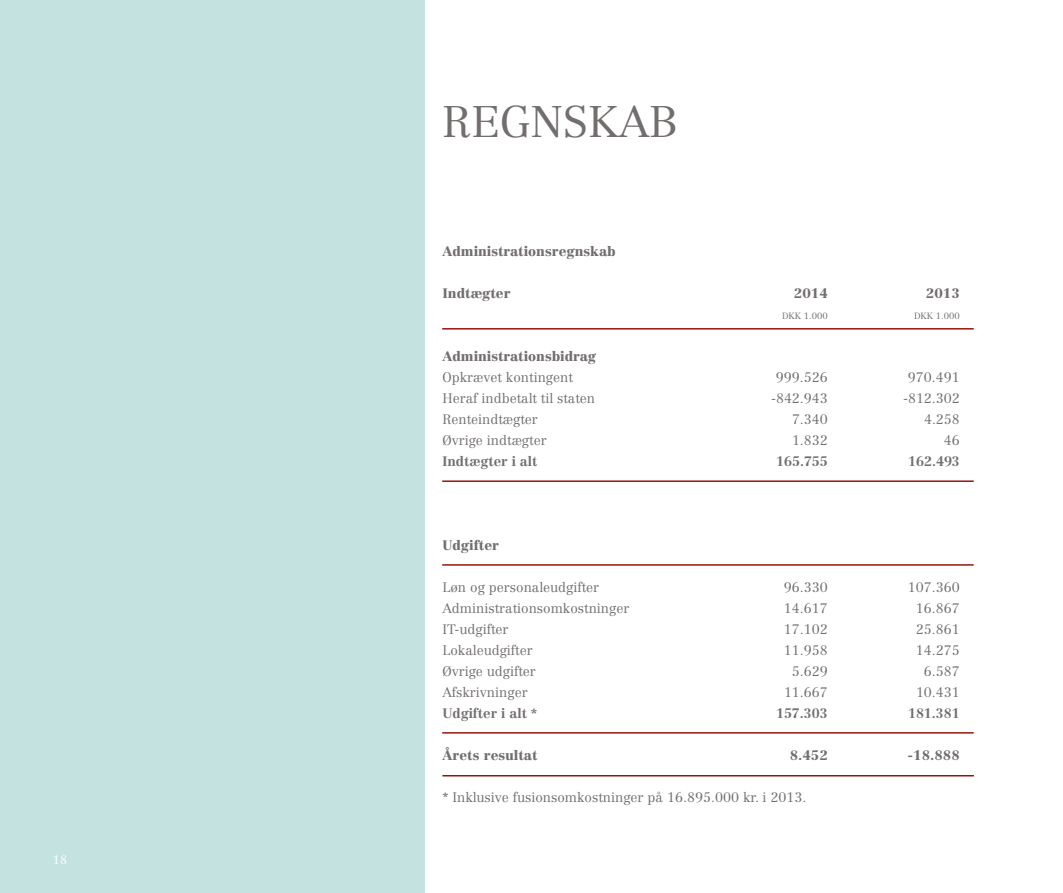
<style>
.page{position:relative;width:1063px;height:893px;background:#fff}
.page>*{position:absolute;margin:0;border:0;box-sizing:border-box;transform-origin:0 0}
.t1{font:300 43.5px "Centennial LT Std";color:#736e6e}
.t2{font:300 13.5px "Centennial LT Std";color:#736e6e}
.t3{font:900 13.5px "Centennial LT Std";color:#736e6e}
.t4{font:700 13.5px "Centennial LT Std";color:#736e6e}
.t5{font:300 12px "Centennial LT Std";color:#fff}
.t6{font:300 9px "Centennial LT Std";color:#736e6e}
</style>
<div class="page">
<div style="left:0;top:0;width:425px;height:893px;background:#c4e3e0"></div>
<hr style="left:442px;top:328px;width:532px;height:2px;background:#94150d">
<hr style="left:442px;top:480px;width:532px;height:2px;background:#94150d">
<hr style="left:442px;top:775px;width:532px;height:1px;background:#94150d">
<hr style="left:442px;top:732px;width:532px;height:2px;background:#94150d">
<hr style="left:442px;top:564px;width:532px;height:2px;background:#94150d">
<p class="t5" style="left:53px;top:852px;width:16px">18</p>
<h1 class="t1" style="left:442px;top:95px;width:238px">REGNSKAB</h1>
<p class="t3" style="left:442px;top:242px;width:175px">Administrationsregnskab</p>
<p class="t3" style="left:442px;top:284px;width:70px">Indtægter</p>
<p class="t3" style="left:794px;top:284px;width:36px">2014</p>
<p class="t3" style="left:926px;top:284px;width:36px">2013</p>
<p class="t6" style="left:782px;top:310px;width:47px">DKK 1.000</p>
<p class="t6" style="left:914px;top:310px;width:47px">DKK 1.000</p>
<p class="t3" style="left:442px;top:347px;width:155px">Administrationsbidrag</p>
<p class="t2" style="left:442px;top:369px;width:132px">Opkrævet kontingent</p>
<p class="t2" style="left:776px;top:369px;width:53px">999.526</p>
<p class="t2" style="left:908px;top:369px;width:53px">970.491</p>
<p class="t2" style="left:442px;top:390px;width:154px">Heraf indbetalt til staten</p>
<p class="t2" style="left:771px;top:390px;width:58px">-842.943</p>
<p class="t2" style="left:903px;top:390px;width:58px">-812.302</p>
<p class="t2" style="left:442px;top:411px;width:97px">Renteindtægter</p>
<p class="t2" style="left:792px;top:411px;width:37px">7.340</p>
<p class="t2" style="left:924px;top:411px;width:37px">4.258</p>
<p class="t2" style="left:442px;top:432px;width:106px">Øvrige indtægter</p>
<p class="t2" style="left:792px;top:432px;width:37px">1.832</p>
<p class="t2" style="left:944px;top:432px;width:17px">46</p>
<p class="t4" style="left:442px;top:453px;width:97px">Indtægter i alt</p>
<p class="t4" style="left:776px;top:453px;width:53px">165.755</p>
<p class="t4" style="left:908px;top:453px;width:53px">162.493</p>
<p class="t3" style="left:442px;top:536px;width:58px">Udgifter</p>
<p class="t2" style="left:442px;top:579px;width:158px">Løn og personaleudgifter</p>
<p class="t2" style="left:784px;top:579px;width:45px">96.330</p>
<p class="t2" style="left:908px;top:579px;width:53px">107.360</p>
<p class="t2" style="left:442px;top:600px;width:188px">Administrationsomkostninger</p>
<p class="t2" style="left:784px;top:600px;width:45px">14.617</p>
<p class="t2" style="left:916px;top:600px;width:45px">16.867</p>
<p class="t2" style="left:442px;top:621px;width:68px">IT-udgifter</p>
<p class="t2" style="left:784px;top:621px;width:45px">17.102</p>
<p class="t2" style="left:916px;top:621px;width:45px">25.861</p>
<p class="t2" style="left:442px;top:642px;width:92px">Lokaleudgifter</p>
<p class="t2" style="left:784px;top:642px;width:45px">11.958</p>
<p class="t2" style="left:916px;top:642px;width:45px">14.275</p>
<p class="t2" style="left:442px;top:663px;width:95px">Øvrige udgifter</p>
<p class="t2" style="left:792px;top:663px;width:37px">5.629</p>
<p class="t2" style="left:924px;top:663px;width:37px">6.587</p>
<p class="t2" style="left:442px;top:684px;width:87px">Afskrivninger</p>
<p class="t2" style="left:784px;top:684px;width:45px">11.667</p>
<p class="t2" style="left:916px;top:684px;width:45px">10.431</p>
<p class="t4" style="left:442px;top:705px;width:97px">Udgifter i alt *</p>
<p class="t4" style="left:776px;top:705px;width:53px">157.303</p>
<p class="t4" style="left:908px;top:705px;width:53px">181.381</p>
<p class="t3" style="left:442px;top:747px;width:97px">Årets resultat</p>
<p class="t3" style="left:790px;top:747px;width:40px">8.452</p>
<p class="t3" style="left:907px;top:747px;width:54px">-18.888</p>
<p class="t2" style="left:442px;top:789px;width:366px">* Inklusive fusionsomkostninger på 16.895.000 kr. i 2013.</p>
</div>
